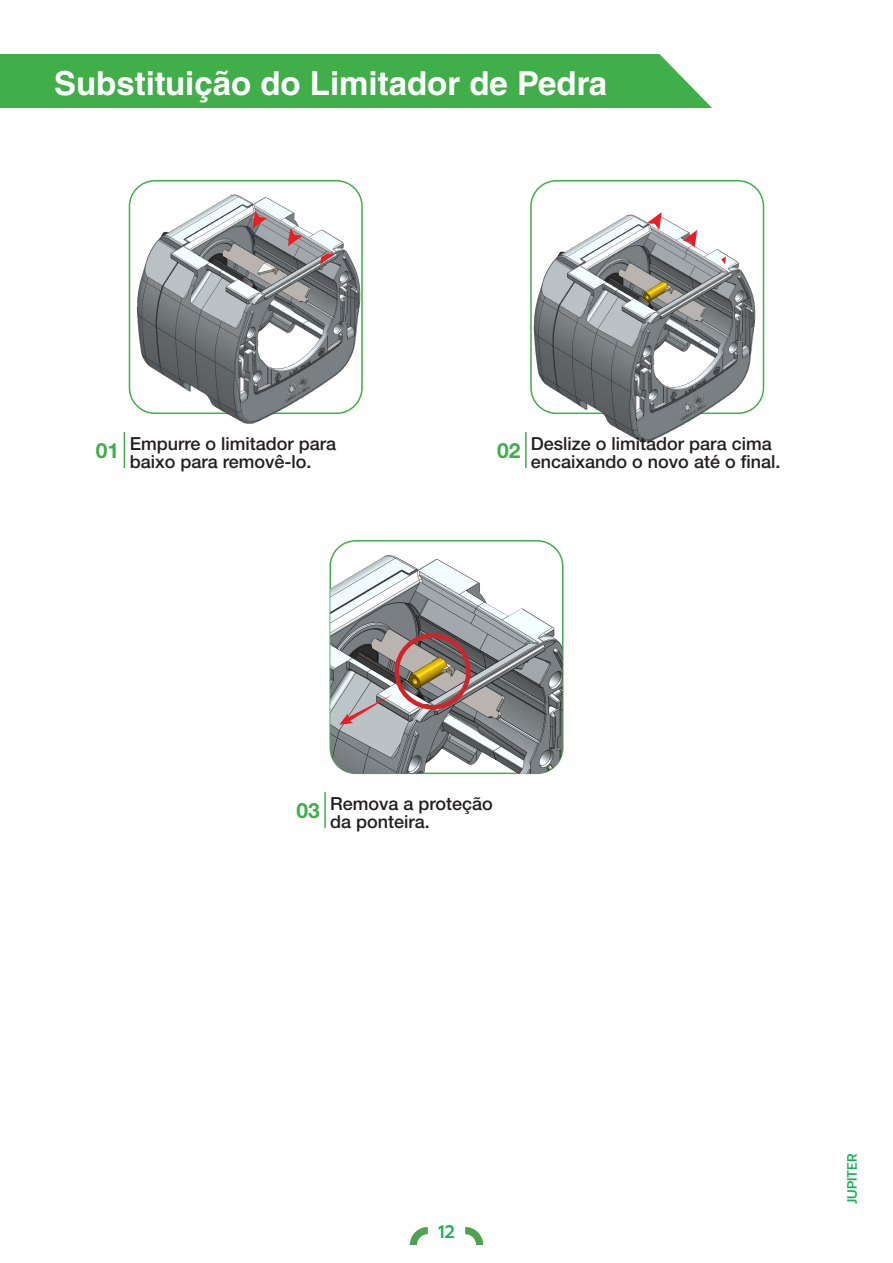
<style>
.page{position:relative;width:893px;height:1263px;background:#fff}
.page>*{position:absolute;margin:0;border:0;box-sizing:border-box;transform-origin:0 0}
.Capitulos{font:700 33px "Helvetica LT Std";color:#fff}
.t1{font:700 21px "Helvetica Neue LT Std";color:#40ae49}
.t2{font:500 18px/18px "Helvetica Neue LT Std";color:#231f20}
.t3{font:500 18px "Prompt";color:#18b056}
.t4{font:500 13.5px "Prompt";color:#18b056}
</style>
<div class="page">
<svg style="left:410px;top:1227px;width:18px;height:18px"></svg>
<svg style="left:465px;top:1227px;width:18px;height:18px"></svg>
<img style="left:128px;top:180px;width:235px;height:244px">
<img style="left:530px;top:180px;width:235px;height:403px">
<svg style="left:253px;top:211px;width:14px;height:18px"></svg>
<svg style="left:647px;top:212px;width:15px;height:18px"></svg>
<svg style="left:288px;top:229px;width:14px;height:17px"></svg>
<svg style="left:683px;top:230px;width:14px;height:18px"></svg>
<svg style="left:320px;top:253px;width:14px;height:12px"></svg>
<svg style="left:721px;top:257px;width:5px;height:7px"></svg>
<div style="left:0;top:54px;width:712px;height:54px;background:#40ae49"></div>
<hr style="left:124px;top:432px;width:1px;height:36px;background:#40ae49">
<hr style="left:525px;top:432px;width:2px;height:36px;background:#40ae49">
<hr style="left:324px;top:792px;width:2px;height:36px;background:#40ae49">
<img style="left:330px;top:540px;width:233px;height:234px">
<svg style="left:339px;top:694px;width:53px;height:31px;background:#b8acaf"></svg>
<div style="left:395px;top:633px;width:76px;height:76px;border:4px solid #d1232a;border-radius:50%"></div>
<p class="Capitulos" style="left:54px;top:64px;width:555px">Substituição do Limitador de Pedra</p>
<p class="t2" style="left:130px;top:434px;width:208px">Empurre o limitador para baixo para removê-lo.</p>
<p class="t1" style="left:96px;top:437px;width:25px">01</p>
<p class="t1" style="left:497px;top:437px;width:25px">02</p>
<p class="t2" style="left:531px;top:434px;width:251px">Deslize o limitador para cima encaixando o novo até o final.</p>
<p class="t1" style="left:296px;top:797px;width:25px">03</p>
<p class="t2" style="left:330px;top:794px;width:164px">Remova a proteção</p>
<p class="t2" style="left:330px;top:812px;width:101px">da ponteira.</p>
<p class="t3" style="left:438px;top:1218px;width:19px">12</p>
<p class="t4" style="left:842px;top:1204px;width:52px;rotate:-90deg">JUPITER</p>
</div>
